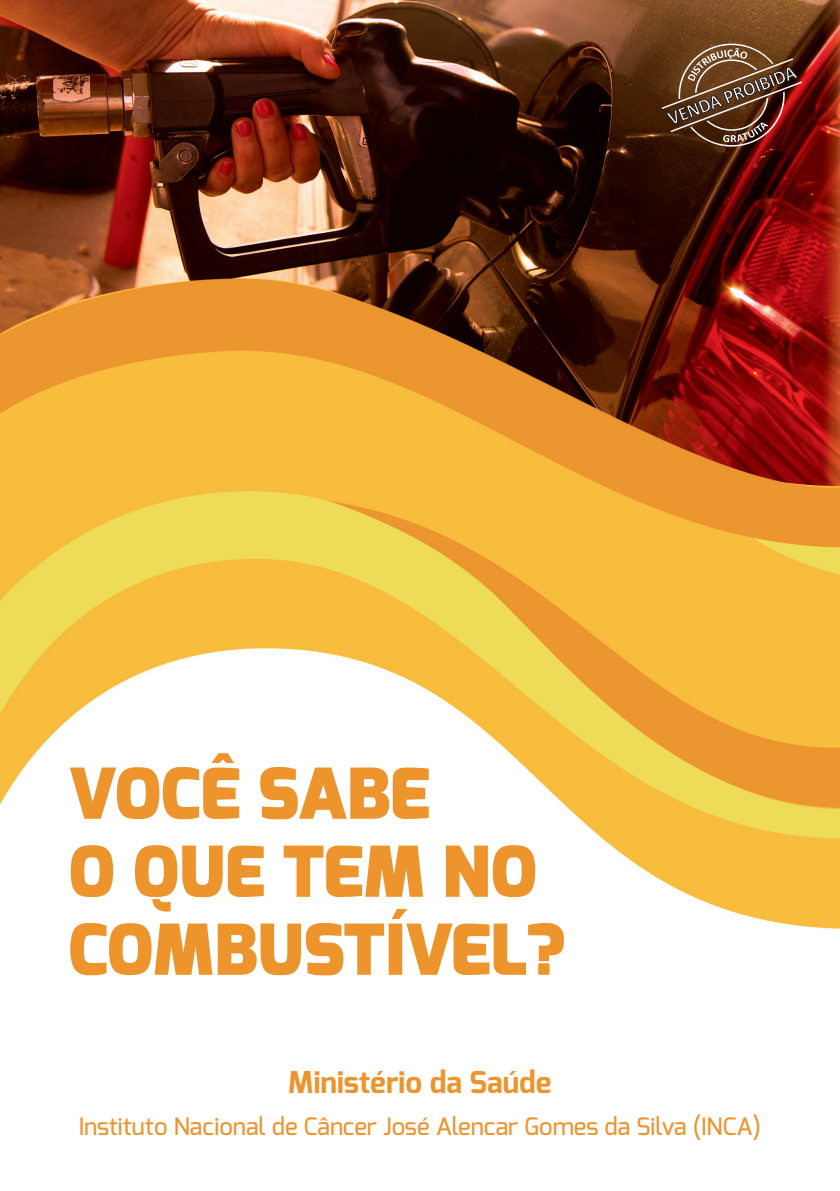
<style>
.page{position:relative;width:840px;height:1191px;background:#fff}
.page>*{position:absolute;margin:0;border:0;box-sizing:border-box;transform-origin:0 0}
.t1{font:900 70px/78px "Exo";color:#ed942d}
.t2{font:700 30px "Exo";color:#ed942d}
.t3{font:500 24px "Exo";color:#ed942d}
</style>
<div class="page">
<img style="left:0;top:0;width:839px;height:929px">
<svg style="left:661px;top:44px;width:140px;height:103px;background:#6d442e"></svg>
<h1 class="t1" style="left:68px;top:755px;width:498px">VOCÊ SABE<br>O QUE TEM NO<br>COMBUSTÍVEL?</h1>
<p class="t2" style="left:288px;top:1063px;width:265px">Ministério da Saúde</p>
<p class="t3" style="left:79px;top:1111px;width:683px">Instituto Nacional de Câncer José Alencar Gomes da Silva (INCA)</p>
</div>
